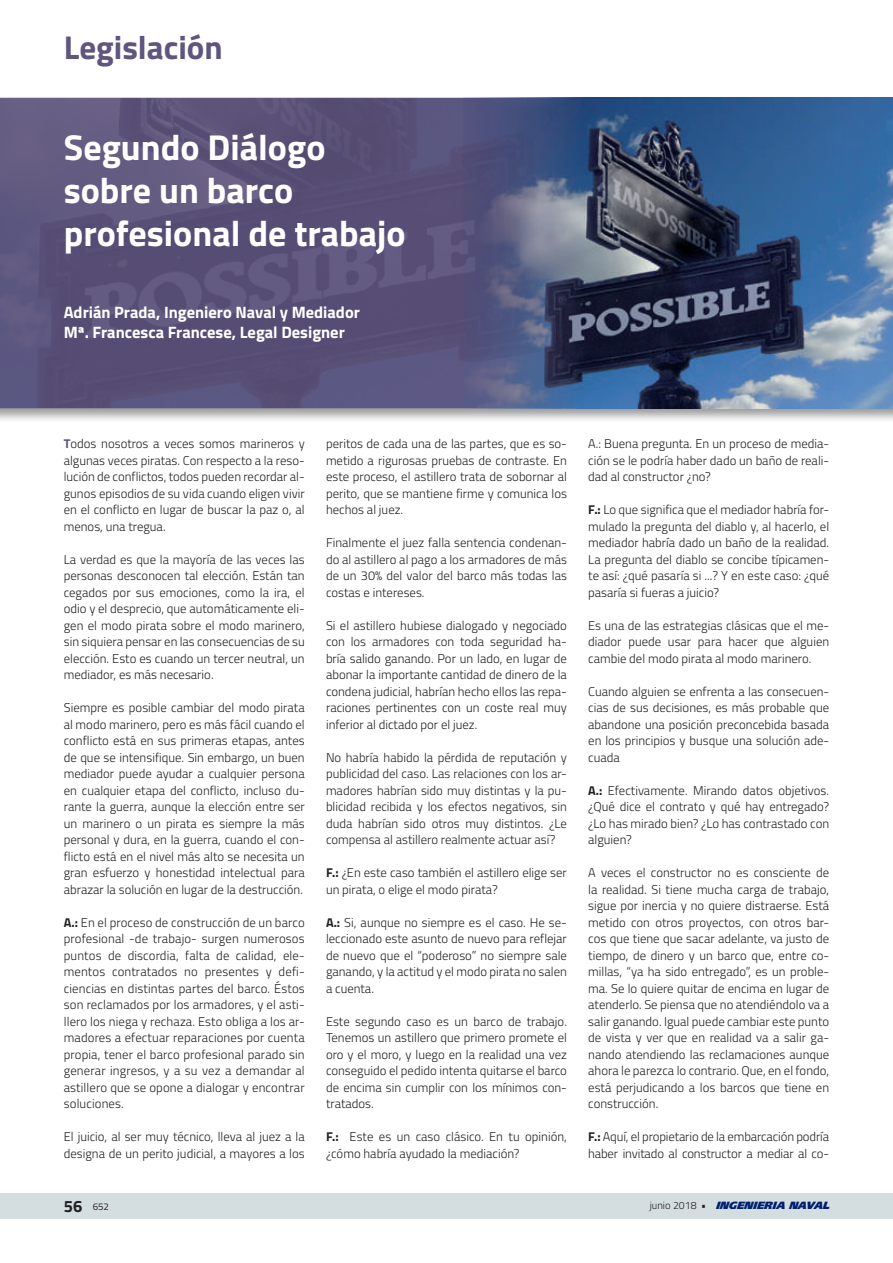
<style>
.page{position:relative;width:893px;height:1263px;background:#fff}
.page>*{position:absolute;margin:0;border:0;box-sizing:border-box;transform-origin:0 0}
.t1{font:700 36px/43.2px "Titillium";color:#fff}
.t2{font:700 33px "Titillium";color:#60557e}
.t3{font:700 16.5px/19.8px "Titillium";color:#fff}
.t4{font:700 16.5px "Titillium";color:#231f20}
.t5{font:300 12.75px/16.5px "Titillium";color:#231f20;text-align:justify}
.t6{font:italic 900 10.5px "Frutiger";color:#001f70}
.t7{font:9.75px "Titillium";color:#231f20}
.s1{font-weight:700;color:#60557e}
.s2{font-weight:700}
.s3{font-family:"Titillium";font-weight:300;font-style:normal;color:#231f20}
</style>
<div class="page">
<div style="left:0;top:1194px;width:893px;height:25px;background:#d4dee1"></div>
<div style="left:0;top:95px;width:893px;height:328px;background:#231f20;opacity:.45"></div>
<img style="left:0;top:98px;width:463px;height:310px">
<img style="left:463px;top:98px;width:430px;height:310px">
<h2 class="t2" style="left:64px;top:22px;width:160px">Legislación</h2>
<h1 class="t1" style="left:64px;top:124px;width:343px">Segundo Diálogo sobre un barco profesional de trabajo</h1>
<p class="t3" style="left:64px;top:301px;width:298px">Adrián Prada, Ingeniero Naval y Mediador<br>Mª. Francesca Francese, Legal Designer</p>
<p class="t5" style="left:64px;top:435px;width:242px"><span class="s1">T</span>odos nosotros a veces somos marineros y algunas veces piratas. Con respecto a la reso&shy;lución de conflictos, todos pueden recordar al&shy;gunos episodios de su vida cuando eligen vivir en el conflicto en lugar de buscar la paz o, al menos, una tregua.</p>
<p class="t5" style="left:64px;top:550px;width:242px">La verdad es que la mayoría de las veces las personas desconocen tal elección. Están tan cegados por sus emociones, como la ira, el odio y el desprecio, que automáticamente eli&shy;gen el modo pirata sobre el modo marinero, sin siquiera pensar en las consecuencias de su elección. Esto es cuando un tercer neutral, un mediador, es más necesario.</p>
<p class="t5" style="left:64px;top:699px;width:242px">Siempre es posible cambiar del modo pirata al modo marinero, pero es más fácil cuando el conflicto está en sus primeras etapas, antes de que se intensifique. Sin embargo, un buen mediador puede ayudar a cualquier persona en cualquier etapa del conflicto, incluso du&shy;rante la guerra, aunque la elección entre ser un marinero o un pirata es siempre la más personal y dura, en la guerra, cuando el con&shy;flicto está en el nivel más alto se necesita un gran esfuerzo y honestidad intelectual para abrazar la solución en lugar de la destrucción.</p>
<p class="t5" style="left:64px;top:913px;width:242px"><span class="s2">A.:</span> En el proceso de construcción de un barco profesional -de trabajo- surgen numerosos puntos de discordia, falta de calidad, ele&shy;mentos contratados no presentes y defi&shy;ciencias en distintas partes del barco. Éstos son reclamados por los armadores, y el asti&shy;llero los niega y rechaza. Esto obliga a los ar&shy;madores a efectuar reparaciones por cuenta propia, tener el barco profesional parado sin generar ingresos, y a su vez a demandar al astillero que se opone a dialogar y encontrar soluciones.</p>
<p class="t5" style="left:64px;top:1128px;width:242px">El juicio, al ser muy técnico, lleva al juez a la designa de un perito judicial, a mayores a los</p>
<p class="t5" style="left:326px;top:435px;width:242px">peritos de cada una de las partes, que es so&shy;metido a rigurosas pruebas de contraste. En este proceso, el astillero trata de sobornar al perito, que se mantiene firme y comunica los hechos al juez.</p>
<p class="t5" style="left:326px;top:534px;width:242px">Finalmente el juez falla sentencia condenan&shy;do al astillero al pago a los armadores de más de un 30% del valor del barco más todas las costas e intereses.</p>
<p class="t5" style="left:326px;top:616px;width:242px">Si el astillero hubiese dialogado y negociado con los armadores con toda seguridad ha&shy;bría salido ganando. Por un lado, en lugar de abonar la importante cantidad de dinero de la condena judicial, habrían hecho ellos las repa&shy;raciones pertinentes con un coste real muy inferior al dictado por el juez.</p>
<p class="t5" style="left:326px;top:748px;width:242px">No habría habido la pérdida de reputación y publicidad del caso. Las relaciones con los ar&shy;madores habrían sido muy distintas y la pu&shy;blicidad recibida y los efectos negativos, sin duda habrían sido otros muy distintos. ¿Le compensa al astillero realmente actuar así?</p>
<p class="t5" style="left:326px;top:864px;width:242px"><span class="s2">F.:</span> ¿En este caso también el astillero elige ser un pirata, o elige el modo pirata?</p>
<p class="t5" style="left:326px;top:913px;width:242px"><span class="s2">A.:</span> Si, aunque no siempre es el caso. He se&shy;leccionado este asunto de nuevo para reflejar de nuevo que el “poderoso” no siempre sale ganando, y la actitud y el modo pirata no salen a cuenta.</p>
<p class="t5" style="left:326px;top:1012px;width:242px">Este segundo caso es un barco de trabajo.<br>Tenemos un astillero que primero promete el oro y el moro, y luego en la realidad una vez conseguido el pedido intenta quitarse el barco de encima sin cumplir con los mínimos con&shy;tratados.</p>
<p class="t5" style="left:326px;top:1128px;width:242px"><span class="s2">F.:</span> Este es un caso clásico. En tu opinión, ¿cómo habría ayudado la mediación?</p>
<p class="t5" style="left:588px;top:435px;width:242px">A.: Buena pregunta. En un proceso de media&shy;ción se le podría haber dado un baño de reali&shy;dad al constructor ¿no?</p>
<p class="t5" style="left:588px;top:501px;width:242px"><span class="s2">F.:</span> Lo que significa que el mediador habría for&shy;mulado la pregunta del diablo y, al hacerlo, el mediador habría dado un baño de la realidad.<br>La pregunta del diablo se concibe típicamen&shy;te así: ¿qué pasaría si ...? Y en este caso: ¿qué pasaría si fueras a juicio?</p>
<p class="t5" style="left:588px;top:616px;width:242px">Es una de las estrategias clásicas que el me&shy;diador puede usar para hacer que alguien cambie del modo pirata al modo marinero.</p>
<p class="t5" style="left:588px;top:682px;width:242px">Cuando alguien se enfrenta a las consecuen&shy;cias de sus decisiones, es más probable que abandone una posición preconcebida basada en los principios y busque una solución ade&shy;cuada</p>
<p class="t5" style="left:588px;top:781px;width:242px"><span class="s2">A.:</span> Efectivamente. Mirando datos objetivos. ¿Qué dice el contrato y qué hay entregado? ¿Lo has mirado bien? ¿Lo has contrastado con alguien?</p>
<p class="t5" style="left:588px;top:864px;width:242px">A veces el constructor no es consciente de la realidad. Si tiene mucha carga de trabajo, sigue por inercia y no quiere distraerse. Está metido con otros proyectos, con otros bar&shy;cos que tiene que sacar adelante, va justo de tiempo, de dinero y un barco que, entre co&shy;millas, “ya ha sido entregado”, es un proble&shy;ma. Se lo quiere quitar de encima en lugar de atenderlo. Se piensa que no atendiéndolo va a salir ganando. Igual puede cambiar este punto de vista y ver que en realidad va a salir ga&shy;nando atendiendo las reclamaciones aunque ahora le parezca lo contrario. Que, en el fondo, está perjudicando a los barcos que tiene en construcción.</p>
<p class="t5" style="left:588px;top:1128px;width:242px"><span class="s2">F.:</span> Aquí, el propietario de la embarcación podría haber invitado al constructor a mediar al co-</p>
<p class="t4" style="left:64px;top:1193px;width:20px">56</p>
<p class="t6" style="left:650px;top:1199px;width:185px"><span class="s3">j u n i o 2 0 1 8 •</span> INGENIERIA NAVAL</p>
<p class="t7" style="left:93px;top:1199px;width:18px">652</p>
</div>
